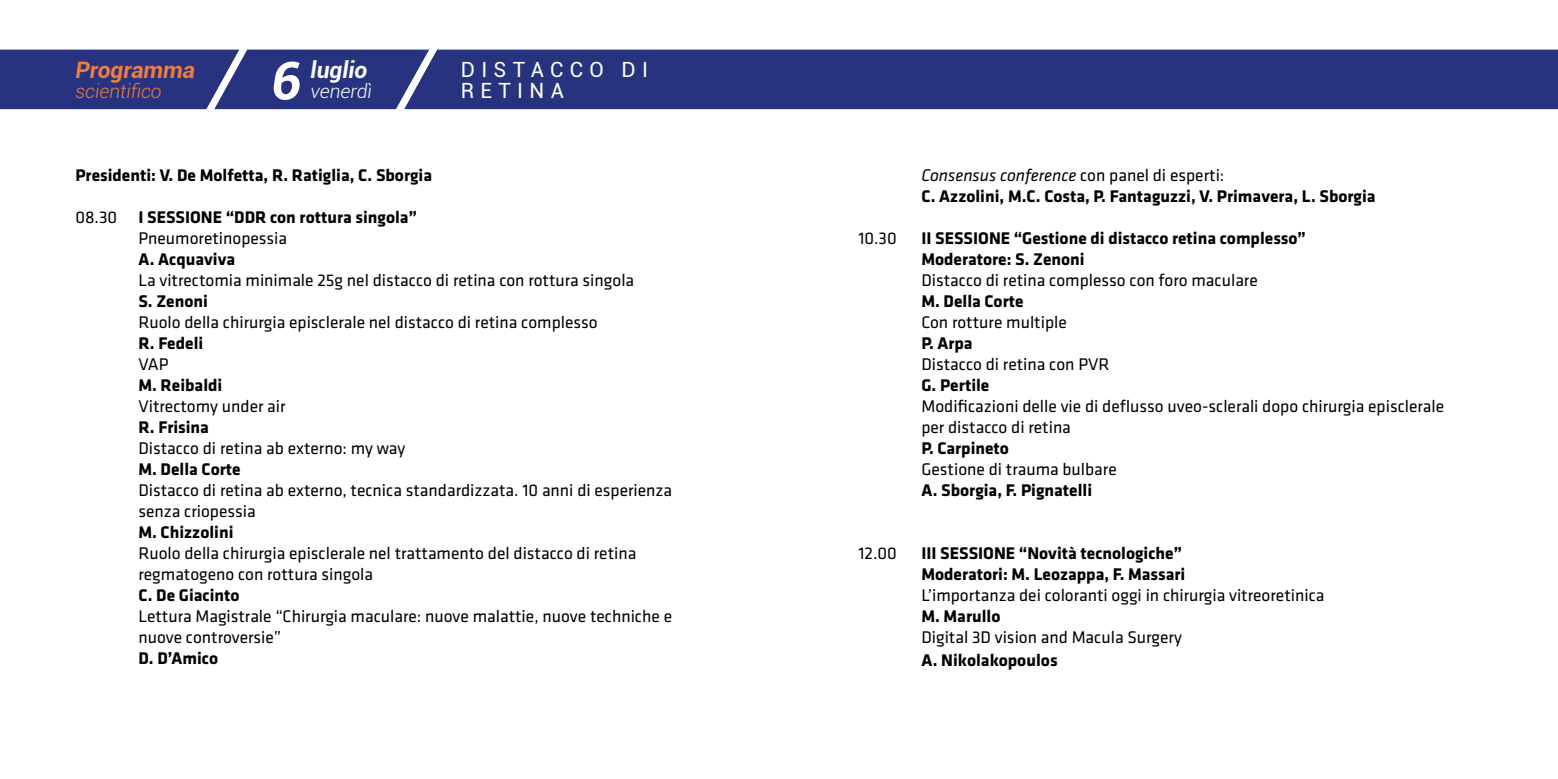
<style>
.page{position:relative;width:1558px;height:779px;background:#fff}
.page>*{position:absolute;margin:0;border:0;box-sizing:border-box;transform-origin:0 0}
.t1{font:italic 700 52.5px "Roboto";color:#fff}
.t2{font:italic 700 22.75px "Roboto";color:#ef7d3c}
.t3{font:italic 700 22.75px "Roboto";color:#fff}
.t4{font:21px/21px "Roboto";letter-spacing:.3em;color:#fff}
.t5{font:italic 300 19.25px "Roboto";color:#ef7d3c}
.t6{font:italic 300 19.25px "Roboto";color:#fff}
.t7{font:17.5px/21px "Klavika";color:#000}
.t8{font:700 17.5px/21px "Klavika";color:#000}
.s1{font-weight:400}
.s2{font-weight:400;font-style:italic}
</style>
<div class="page">
<div style="left:0;top:50px;width:404px;height:59px;background:#283380"></div>
<div style="left:404px;top:50px;width:1154px;height:59px;background:#283380"></div>
<h2 class="t2" style="left:75px;top:54px;width:121px">Programma</h2>
<p class="t5" style="left:75px;top:77px;width:88px">scientifico</p>
<h1 class="t1" style="left:271px;top:44px;width:32px">6</h1>
<h2 class="t3" style="left:311px;top:54px;width:58px">luglio</h2>
<p class="t6" style="left:311px;top:77px;width:63px">venerdì</p>
<p class="t4" style="left:461px;top:58px;width:189px">DISTACCO DI<br>RETINA</p>
<p class="t8" style="left:75px;top:165px;width:358px">Presidenti: V. De Molfetta, R. Ratiglia, C. Sborgia</p>
<p class="t8" style="left:138px;top:207px;width:280px;text-indent:-63px"><span class="s1">08.30</span> I SESSIONE “DDR con rottura singola”<br><span class="s1">Pneumoretinopessia</span></p>
<p class="t8" style="left:138px;top:249px;width:98px">A. Acquaviva</p>
<p class="t7" style="left:138px;top:270px;width:497px">La vitrectomia minimale 25g nel distacco di retina con rottura singola</p>
<p class="t8" style="left:138px;top:291px;width:71px">S. Zenoni</p>
<p class="t7" style="left:138px;top:312px;width:461px">Ruolo della chirurgia episclerale nel distacco di retina complesso</p>
<p class="t8" style="left:138px;top:333px;width:66px">R. Fedeli</p>
<p class="t7" style="left:138px;top:354px;width:32px">VAP</p>
<p class="t8" style="left:138px;top:375px;width:85px">M. Reibaldi</p>
<p class="t7" style="left:138px;top:396px;width:149px">Vitrectomy under air</p>
<p class="t8" style="left:138px;top:417px;width:72px">R. Frisina</p>
<p class="t7" style="left:138px;top:438px;width:268px">Distacco di retina ab externo: my way</p>
<p class="t8" style="left:138px;top:459px;width:104px">M. Della Corte</p>
<p class="t7" style="left:138px;top:480px;width:535px">Distacco di retina ab externo, tecnica standardizzata. 10 anni di esperienza senza criopessia</p>
<p class="t8" style="left:138px;top:522px;width:97px">M. Chizzolini</p>
<p class="t7" style="left:138px;top:543px;width:499px">Ruolo della chirurgia episclerale nel trattamento del distacco di retina regmatogeno con rottura singola</p>
<p class="t8" style="left:138px;top:585px;width:103px">C. De Giacinto</p>
<p class="t7" style="left:138px;top:606px;width:535px">Lettura Magistrale “Chirurgia maculare: nuove malattie, nuove techniche e nuove controversie”</p>
<p class="t8" style="left:138px;top:648px;width:81px">D. D’Amico</p>
<p class="t8" style="left:921px;top:165px;width:456px"><span class="s2">Consensus conference</span> <span class="s1">con panel di esperti:<br></span>C. Azzolini, M.C. Costa, P. Fantaguzzi, V. Primavera, L. Sborgia</p>
<p class="t7" style="left:858px;top:228px;width:40px">10.30</p>
<p class="t8" style="left:921px;top:228px;width:386px">II SESSIONE “Gestione di distacco retina complesso”<br>Moderatore: S. Zenoni</p>
<p class="t7" style="left:921px;top:270px;width:338px">Distacco di retina complesso con foro maculare</p>
<p class="t8" style="left:921px;top:291px;width:104px">M. Della Corte</p>
<p class="t7" style="left:921px;top:312px;width:147px">Con rotture multiple</p>
<p class="t8" style="left:921px;top:333px;width:53px">P. Arpa</p>
<p class="t7" style="left:921px;top:354px;width:190px">Distacco di retina con PVR</p>
<p class="t8" style="left:921px;top:375px;width:70px">G. Pertile</p>
<p class="t7" style="left:921px;top:396px;width:524px">Modificazioni delle vie di deflusso uveo-sclerali dopo chirurgia episclerale per distacco di retina</p>
<p class="t8" style="left:921px;top:438px;width:89px">P. Carpineto</p>
<p class="t7" style="left:921px;top:459px;width:197px">Gestione di trauma bulbare</p>
<p class="t8" style="left:921px;top:480px;width:172px">A. Sborgia, F. Pignatelli</p>
<p class="t7" style="left:858px;top:543px;width:40px">12.00</p>
<p class="t8" style="left:921px;top:543px;width:265px">III SESSIONE “Novità tecnologiche”<br>Moderatori: M. Leozappa, F. Massari</p>
<p class="t7" style="left:921px;top:585px;width:404px">L’importanza dei coloranti oggi in chirurgia vitreoretinica</p>
<p class="t8" style="left:921px;top:606px;width:81px">M. Marullo</p>
<p class="t7" style="left:921px;top:627px;width:262px">Digital 3D vision and Macula Surgery</p>
<p class="t8" style="left:921px;top:650px;width:138px">A. Nikolakopoulos</p>
</div>
